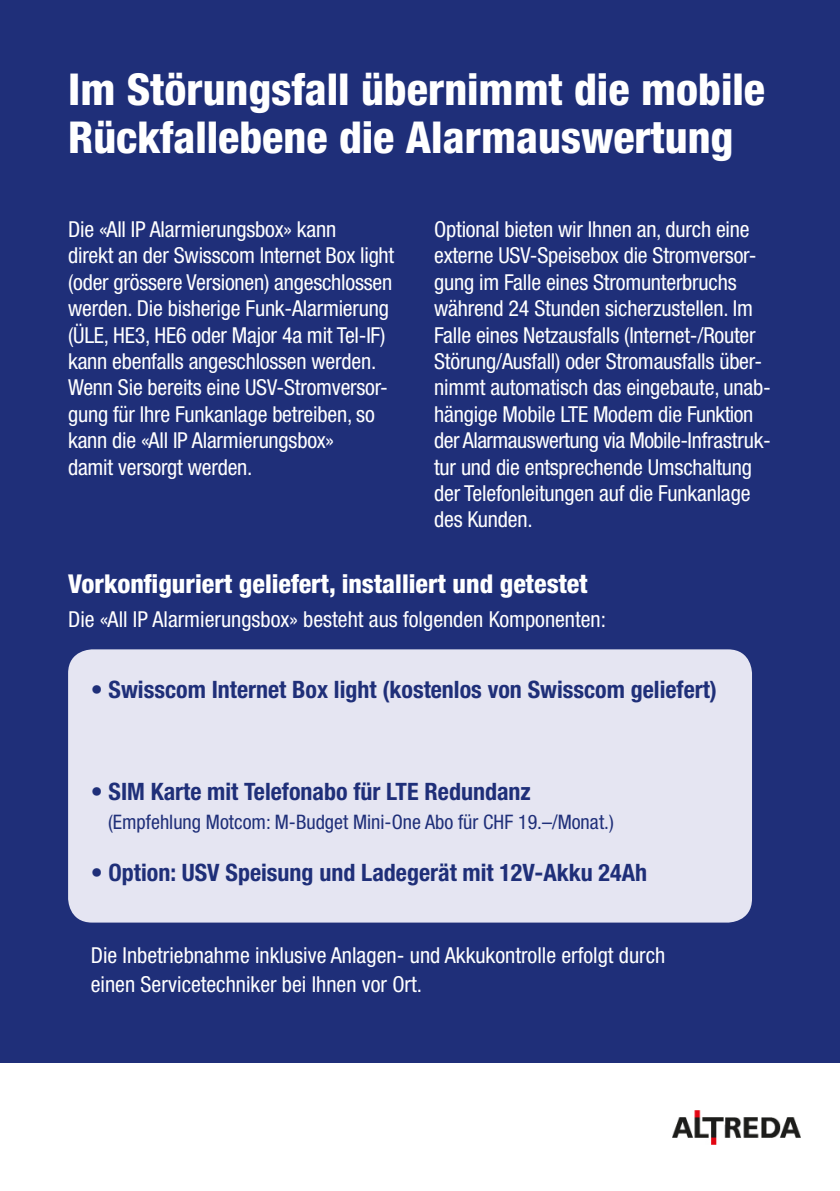
<style>
.page{position:relative;width:840px;height:1191px;background:#fff}
.page>*{position:absolute;margin:0;border:0;box-sizing:border-box;transform-origin:0 0}
.t1{font:800 condensed 44px/48px "Helvetica Neue LT Std";color:#fff}
.t2{font:800 condensed 26px "Helvetica Neue LT Std";color:#fff}
.t3{font:700 condensed 24px "Helvetica Neue LT Std";color:#1f2f79}
.t4{font:condensed 22px/26.4px "Helvetica Neue LT Std";letter-spacing:-.01em;color:#fff}
.t5{font:condensed 20px "Helvetica Neue LT Std";color:#1f2f79}
</style>
<div class="page">
<div style="left:0;top:0;width:839px;height:1063px;background:#1f2f79"></div>
<div style="left:68px;top:649px;width:683px;height:273px;background:#e5e5f2;border-radius:24px"></div>
<img style="left:672px;top:1110px;width:128px;height:34px">
<h1 class="t1" style="left:68px;top:65px;width:698px">Im Störungsfall übernimmt die mobile<br>Rückfallebene die Alarmauswertung</h1>
<p class="t4" style="left:68px;top:216px;width:327px">Die «All IP Alarmierungsbox» kann<br>direkt an der Swisscom Internet Box light (oder grössere Versionen) angeschlossen werden. Die bisherige Funk-Alarmierung (ÜLE, HE3, HE6 oder Major 4a mit Tel-IF) kann ebenfalls angeschlossen werden.<br>Wenn Sie bereits eine USV-Stromversor&shy;gung für Ihre Funkanlage betreiben, so kann die «All IP Alarmierungsbox»<br>damit versorgt werden.</p>
<p class="t4" style="left:434px;top:216px;width:338px">Optional bieten wir Ihnen an, durch eine externe USV-Speisebox die Stromversor&shy;gung im Falle eines Stromunterbruchs während 24 Stunden sicherzustellen. Im Falle eines Netzausfalls (Internet-/Router Störung/Ausfall) oder Stromausfalls über&shy;nimmt automatisch das eingebaute, unab&shy;hängige Mobile LTE Modem die Funktion der Alarmauswertung via Mobile-Infrastruk&shy;tur und die entsprechende Umschaltung der Telefonleitungen auf die Funkanlage des Kunden.</p>
<p class="t2" style="left:68px;top:567px;width:520px">Vorkonfiguriert geliefert, installiert und getestet</p>
<p class="t4" style="left:68px;top:605px;width:539px">Die «All IP Alarmierungsbox» besteht aus folgenden Komponenten:</p>
<p class="t3" style="left:91px;top:675px;width:627px">• Swisscom Internet Box light (kostenlos von Swisscom geliefert)</p>
<p class="t3" style="left:91px;top:776px;width:441px">• SIM Karte mit Telefonabo für LTE Redundanz</p>
<p class="t5" style="left:108px;top:810px;width:507px">(Empfehlung Motcom: M-Budget Mini-One Abo für CHF 19.–/Monat.)</p>
<p class="t3" style="left:91px;top:858px;width:557px">• Option: USV Speisung und Ladegerät mit 12V-Akku 24Ah</p>
<p class="t4" style="left:91px;top:940px;width:575px;line-height:28.8px">Die Inbetriebnahme inklusive Anlagen- und Akkukontrolle erfolgt durch einen Servicetechniker bei Ihnen vor Ort.</p>
</div>
